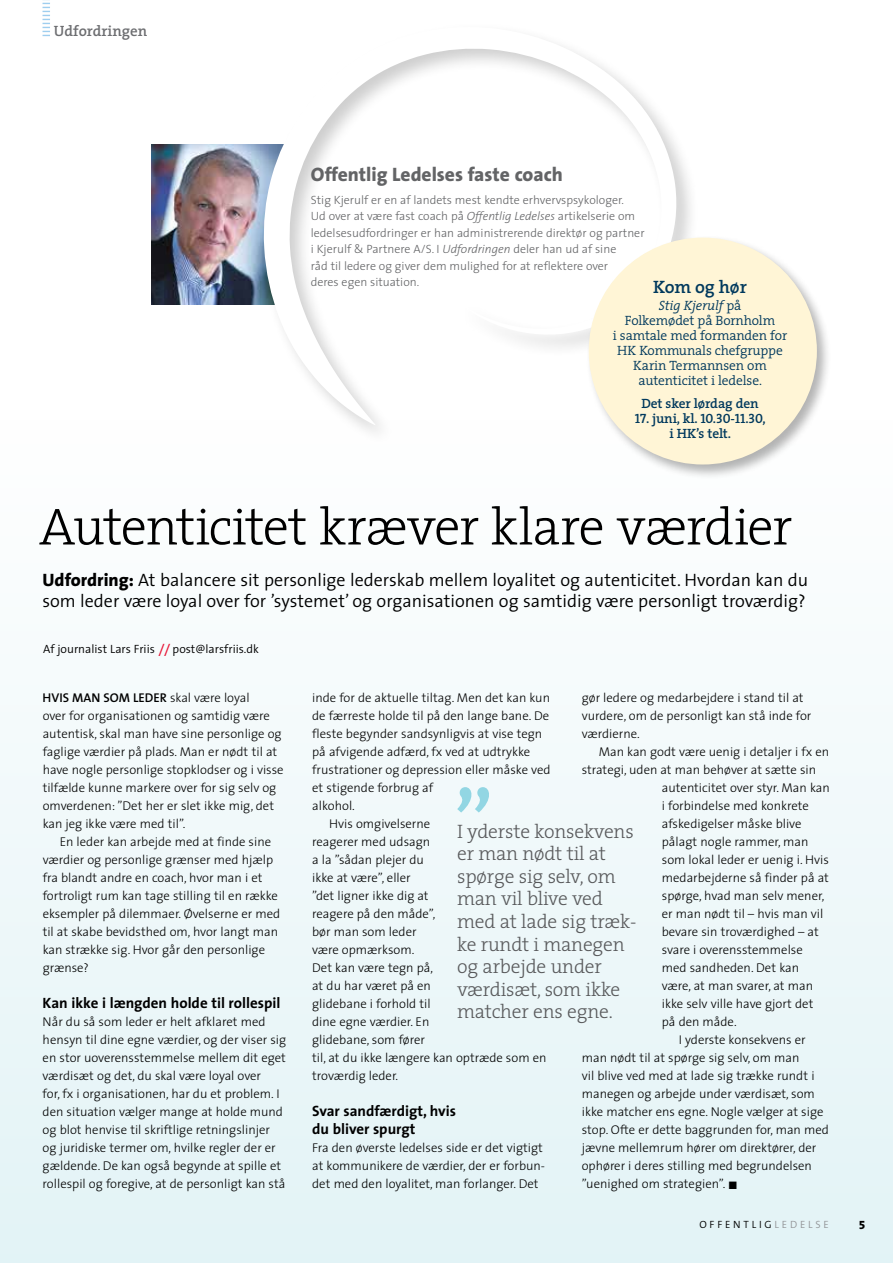
<style>
.page{position:relative;width:893px;height:1263px;background:#fff}
.page>*{position:absolute;margin:0;border:0;box-sizing:border-box;transform-origin:0 0}
.t1{font:300 52.5px "The Serif";letter-spacing:-.025em;color:#000}
.t2{font:300 19.5px/22.5px "The Serif";letter-spacing:-.01em;color:#58595b}
.t3{font:800 19.5px "The Sans";color:#636466}
.t4{font:300 18px/21px "The Sans";color:#000}
.t5{font:600 18px "The Serif";letter-spacing:-.01em;color:#00395d}
.t6{font:700 15px/18px "The Sans";color:#000}
.t7{font:600 15px "The Serif";color:#6d6e71}
.t8{font:300 13.5px/15px "The Serif";letter-spacing:-.01em;color:#00395d;text-align:center}
.t9{font:600 13.5px "The Serif";letter-spacing:-.01em;color:#00395d}
.t10{font:13.5px "The Serif Semi Bold Caps";letter-spacing:-.01em;color:#00395d}
.t11{font:300 12.75px/18px "The Sans";color:#000}
.t12{font:600 12.75px "The Sans";color:#000}
.t13{font:300 12px/16.5px "The Sans";color:#636466}
.t14{font:300 12px "The Sans";color:#000}
.t15{font:12px "The Sans Extra Bold Expert";color:#000}
.t16{font:300 10.5px "The Sans";letter-spacing:.27em;color:#000}
.s1{font-style:italic}
.s2{font-family:"The Serif";font-weight:600}
.s3{font-weight:800}
.s4{font-size:18px;color:#e71939}
.s5{font-weight:600}
.s6{color:#939598}
</style>
<div class="page">
<div style="left:0;top:420px;width:893px;height:843px;background:linear-gradient(to right,#f0f9fa,#eff8fa)"></div>
<img style="left:151px;top:144px;width:108px;height:160px">
<div style="left:259px;top:22px;width:440px;height:425px;background:#000;opacity:.2"></div>
<svg style="left:263px;top:26px;width:414px;height:399px"></svg>
<svg style="left:457px;top:787px;width:36px;height:25px"></svg>
<svg style="left:43px;top:0;width:7px;height:36px"></svg>
<div style="left:586px;top:235px;width:246px;height:245px;background:#000;opacity:.3"></div>
<div style="left:589px;top:238px;width:228px;height:226px;background:#fff5d6;border-radius:50%"></div>
<p class="t7" style="left:54px;top:19px;width:95px">Udfordringen</p>
<h2 class="t3" style="left:311px;top:158px;width:254px">Offentlig Ledelses faste coach</h2>
<p class="t13" style="left:311px;top:191px;width:335px">Stig Kjerulf er en af landets mest kendte erhvervspsykologer.<br>Ud over at være fast coach på <span class="s1">Offentlig Ledelses</span> artikelserie om ledelsesudfordringer er han administrerende direktør og partner i Kjerulf &amp; Partnere A/S. I <span class="s1">Udfordringen</span> deler han ud af sine<br>råd til ledere og giver dem mulighed for at reflektere over<br>deres egen situation.</p>
<h3 class="t5" style="left:653px;top:272px;width:95px">Kom og hør</h3>
<p class="t8" style="left:613px;top:297px;width:176px"><span class="s1">Stig Kjerulf</span> på<br>Folkemødet på Bornholm<br>i samtale med formanden for<br>HK Kommunals chefgruppe<br>Karin Termannsen om autenticitet i ledelse.</p>
<p class="t9" style="left:641px;top:393px;width:119px">Det sker lørdag den</p>
<p class="t10" style="left:635px;top:408px;width:132px">17<span class="s2">. juni, kl.</span> 10.30-11.30,</p>
<p class="t9" style="left:669px;top:423px;width:63px">i HK’s telt.</p>
<h1 class="t1" style="left:39px;top:483px;width:755px">Autenticitet kræver klare værdier</h1>
<h3 class="t4" style="left:43px;top:568px;width:767px"><span class="s3">Udfordring:</span> At balancere sit personlige lederskab mellem loyalitet og autenticitet. Hvordan kan du som leder være loyal over for ’systemet’ og organisationen og samtidig være personligt troværdig?</h3>
<p class="t14" style="left:43px;top:639px;width:217px">Af journalist Lars Friis <span class="s4">//</span> post@larsfriis.dk</p>
<p class="t11" style="left:43px;top:688px;width:242px;text-indent:117px"><span class="s5">R</span> skal være loyal<br>over for organisationen og samtidig være autentisk, skal man have sine personlige og faglige værdier på plads. Man er nødt til at have nogle personlige stopklodser og i visse tilfælde kunne markere over for sig selv og omverdenen: ”Det her er slet ikke mig, det kan jeg ikke være med til”.</p>
<p class="t11" style="left:43px;top:832px;width:239px;text-indent:17px">En leder kan arbejde med at finde sine værdier og personlige grænser med hjælp fra blandt andre en coach, hvor man i et fortroligt rum kan tage stilling til en række eksempler på dilemmaer. Øvelserne er med til at skabe bevidsthed om, hvor langt man kan strække sig. Hvor går den personlige grænse?</p>
<p class="t6" style="left:43px;top:994px;width:239px">Kan ikke i længden holde til rollespil</p>
<p class="t11" style="left:43px;top:1012px;width:245px">Når du så som leder er helt afklaret med hensyn til dine egne værdier, og der viser sig en stor uoverensstemmelse mellem dit eget værdisæt og det, du skal være loyal over<br>for, fx i organisationen, har du et problem. I den situation vælger mange at holde mund og blot henvise til skriftlige retningslinjer og juridiske termer om, hvilke regler der er gældende. De kan også begynde at spille et rollespil og foregive, at de personligt kan stå</p>
<p class="t12" style="left:43px;top:687px;width:98px">HVIS MAN SOM LEDE</p>
<p class="t11" style="left:312px;top:688px;width:239px">inde for de aktuelle tiltag. Men det kan kun</p>
<p class="t11" style="left:312px;top:706px;width:238px">de færreste holde til på den lange bane. De</p>
<p class="t11" style="left:312px;top:724px;width:232px">fleste begynder sandsynligvis at vise tegn</p>
<p class="t11" style="left:312px;top:742px;width:220px">på afvigende adfærd, fx ved at udtrykke</p>
<p class="t11" style="left:312px;top:760px;width:240px">frustrationer og depression eller måske ved</p>
<p class="t11" style="left:312px;top:778px;width:123px">et stigende forbrug af</p>
<p class="t11" style="left:312px;top:796px;width:44px">alkohol.</p>
<p class="t11" style="left:329px;top:814px;width:103px">Hvis omgivelserne</p>
<p class="t11" style="left:312px;top:832px;width:120px">reagerer med udsagn</p>
<p class="t11" style="left:312px;top:850px;width:113px">a la ”sådan plejer du</p>
<p class="t11" style="left:312px;top:868px;width:100px">ikke at være”, eller</p>
<p class="t11" style="left:312px;top:886px;width:118px">”det ligner ikke dig at</p>
<p class="t11" style="left:312px;top:904px;width:125px">reagere på den måde”,</p>
<p class="t11" style="left:312px;top:922px;width:106px">bør man som leder</p>
<p class="t11" style="left:312px;top:940px;width:104px">være opmærksom.</p>
<p class="t11" style="left:312px;top:958px;width:122px">Det kan være tegn på,</p>
<p class="t11" style="left:312px;top:976px;width:120px">at du har været på en</p>
<p class="t11" style="left:312px;top:994px;width:120px">glidebane i forhold til</p>
<p class="t11" style="left:312px;top:1012px;width:119px">dine egne værdier. En</p>
<p class="t11" style="left:312px;top:1030px;width:114px">glidebane, som fører</p>
<p class="t11" style="left:312px;top:1048px;width:236px">til, at du ikke længere kan optræde som en</p>
<p class="t11" style="left:312px;top:1066px;width:88px">troværdig leder.</p>
<p class="t6" style="left:312px;top:1102px;width:145px">Svar sandfærdigt, hvis du bliver spurgt</p>
<p class="t11" style="left:312px;top:1138px;width:234px">Fra den øverste ledelses side er det vigtigt at kommunikere de værdier, der er forbun&shy;det med den loyalitet, man forlanger. Det</p>
<p class="t11" style="left:582px;top:688px;width:231px">gør ledere og medarbejdere i stand til at vurdere, om de personligt kan stå inde for værdierne.</p>
<p class="t11" style="left:599px;top:742px;width:232px">Man kan godt være uenig i detaljer i fx en</p>
<p class="t11" style="left:582px;top:760px;width:236px">strategi, uden at man behøver at sætte sin</p>
<p class="t11" style="left:662px;top:778px;width:169px">autenticitet over styr. Man kan</p>
<p class="t11" style="left:662px;top:796px;width:149px">i forbindelse med konkrete</p>
<p class="t11" style="left:662px;top:814px;width:141px">afskedigelser måske blive</p>
<p class="t11" style="left:662px;top:832px;width:148px">pålagt nogle rammer, man</p>
<p class="t11" style="left:662px;top:850px;width:169px">som lokal leder er uenig i. Hvis</p>
<p class="t11" style="left:662px;top:868px;width:168px">medarbejderne så finder på at</p>
<p class="t11" style="left:662px;top:886px;width:164px">spørge, hvad man selv mener,</p>
<p class="t11" style="left:662px;top:904px;width:163px">er man nødt til – hvis man vil</p>
<p class="t11" style="left:662px;top:922px;width:158px">bevare sin troværdighed – at</p>
<p class="t11" style="left:662px;top:940px;width:142px">svare i overensstemmelse</p>
<p class="t11" style="left:662px;top:958px;width:139px">med sandheden. Det kan</p>
<p class="t11" style="left:662px;top:976px;width:153px">være, at man svarer, at man</p>
<p class="t11" style="left:662px;top:994px;width:153px">ikke selv ville have gjort det</p>
<p class="t11" style="left:662px;top:1012px;width:76px">på den måde.</p>
<p class="t11" style="left:679px;top:1030px;width:128px">I yderste konsekvens er</p>
<p class="t11" style="left:582px;top:1048px;width:219px">man nødt til at spørge sig selv, om man</p>
<p class="t11" style="left:582px;top:1066px;width:234px">vil blive ved med at lade sig trække rundt i</p>
<p class="t11" style="left:582px;top:1084px;width:235px">manegen og arbejde under værdisæt, som</p>
<p class="t11" style="left:582px;top:1102px;width:243px">ikke matcher ens egne. Nogle vælger at sige</p>
<p class="t11" style="left:582px;top:1120px;width:249px">stop. Ofte er dette baggrunden for, man med</p>
<p class="t11" style="left:582px;top:1138px;width:236px">jævne mellemrum hører om direktører, der</p>
<p class="t11" style="left:582px;top:1156px;width:232px">ophører i deres stilling med begrundelsen</p>
<p class="t11" style="left:582px;top:1174px;width:157px">”uenighed om strategien”. ■</p>
<h2 class="t2" style="left:457px;top:819px;width:181px">I yderste konsekvens er man nødt til at spørge sig selv, om man vil blive ved med at lade sig træk&shy;ke rundt i manegen og arbejde under værdisæt, som ikke matcher ens egne.</h2>
<p class="t16" style="left:699px;top:1216px;width:131px">Offentlig<span class="s6">Ledelse</span></p>
<p class="t15" style="left:859px;top:1215px;width:8px">5</p>
</div>
